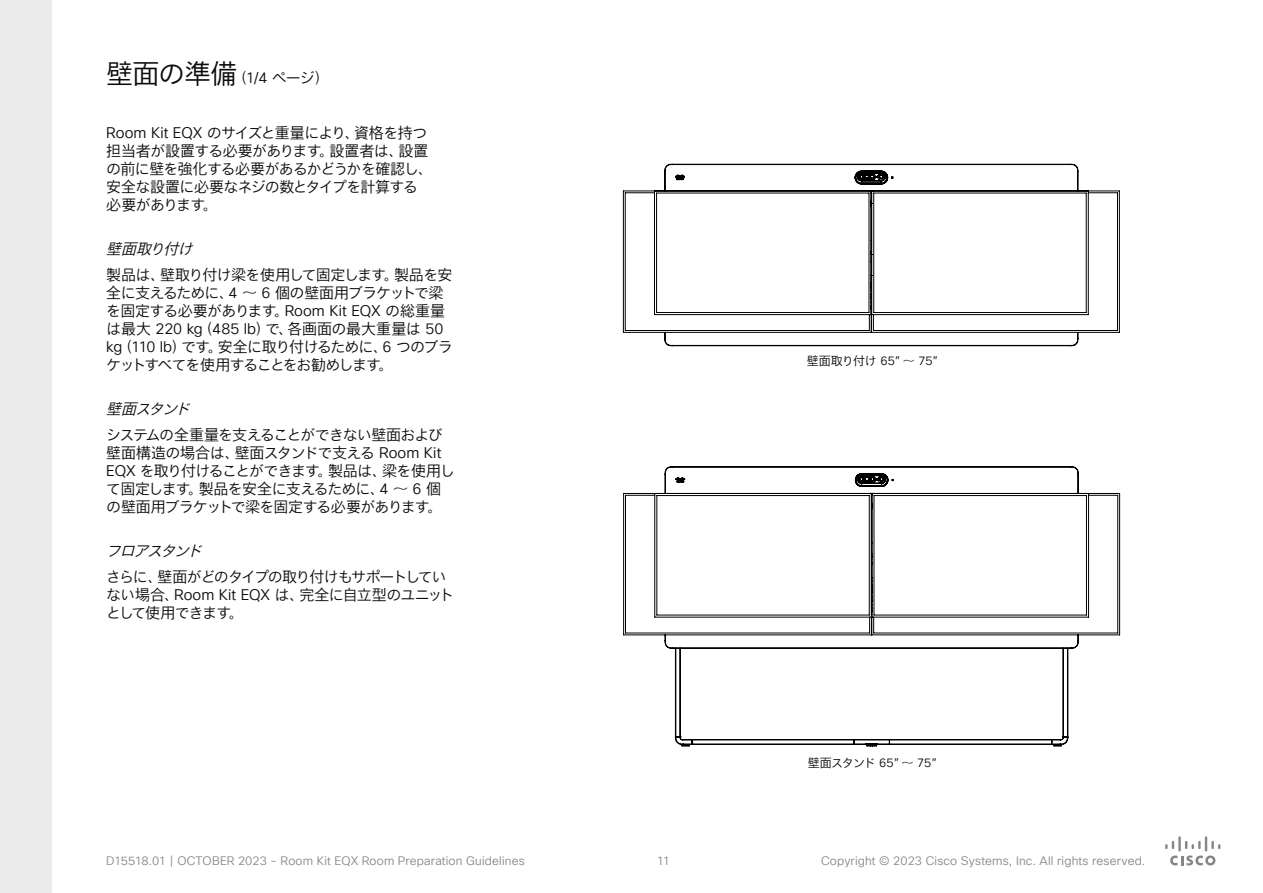
<style>
.page{position:relative;width:1263px;height:893px;background:#fff}
.page>*{position:absolute;margin:0;border:0;box-sizing:border-box;transform-origin:0 0}
.t1{font:15px/18px "Cisco Sans JPN Light";letter-spacing:-.045em;color:#090a0b}
.t2{font:italic 15px "Cisco Sans JPN Light";color:#090a0b}
.t3{font:15px "Cisco Sans JPN Light";color:#0b0c0d}
.t4{font:12px "Cisco Sans TT Light";letter-spacing:.015em;color:#858688}
.t5{font:12px "Cisco Sans JPN Light";letter-spacing:-.025em;color:#090a0b}
.s1{font-size:27px}
.s2{font-family:"Cisco Sans TT Light";font-style:italic}
</style>
<div class="page">
<div style="left:0;top:0;width:51px;height:893px;background:#ebebec"></div>
<svg style="left:1165px;top:836px;width:55px;height:29px"></svg>
<hr style="left:1003px;top:825px;width:126px;height:1px;background:#c0c0c0">
<hr style="left:609px;top:434px;width:532px;height:1px;background:#c0c0c0">
<hr style="left:609px;top:434px;width:1px;height:328px;background:#c0c0c0">
<hr style="left:1179px;top:434px;width:1px;height:328px;background:#c0c0c0">
<svg style="left:623px;top:466px;width:497px;height:280px"></svg>
<hr style="left:1003px;top:522px;width:125px;height:1px;background:#c0c0c0">
<hr style="left:602px;top:150px;width:540px;height:1px;background:#c0c0c0">
<hr style="left:602px;top:150px;width:1px;height:206px;background:#c0c0c0">
<hr style="left:1178px;top:150px;width:1px;height:206px;background:#c0c0c0">
<svg style="left:623px;top:164px;width:497px;height:182px"></svg>
<p class="t3" style="left:106px;top:68px;width:224px"><span class="s1">壁面の準備</span>（1/4 ページ）</p>
<p class="t1" style="left:106px;top:125px;width:328px">Room Kit EQX のサイズと重量により、資格を持つ担当者が設置する必要があります。設置者は、設置の前に壁を強化する必要があるかどうかを確認し、安全な設置に必要なネジの数とタイプを計算する必要があります。</p>
<p class="t2" style="left:106px;top:239px;width:93px">壁面取り付け</p>
<p class="t1" style="left:106px;top:267px;width:348px">製品は、壁取り付け梁を使用して固定します。製品を安全に支えるために、4 ～ 6 個の壁面用ブラケットで梁を固定する必要があります。Room Kit EQX の総重量は最大 220 kg（485 lb）で、各画面の最大重量は 50 kg（110 lb）です。安全に取り付けるために、6 つのブラケットすべてを使用することをお勧めします。</p>
<p class="t2" style="left:106px;top:399px;width:91px">壁面スタンド</p>
<p class="t1" style="left:106px;top:427px;width:350px">システムの全重量を支えることができない壁面および壁面構造の場合は、壁面スタンドで支える Room Kit<br>EQX を取り付けることができます。製品は、梁を使用して固定します。製品を安全に支えるために、4 ～ 6 個の壁面用ブラケットで梁を固定する必要があります。</p>
<p class="t2" style="left:106px;top:541px;width:103px">フロアスタンド</p>
<p class="t1" style="left:106px;top:569px;width:350px">さらに、壁面がどのタイプの取り付けもサポートしていない場合、Room Kit EQX は、完全に自立型のユニットとして使用できます。</p>
<p class="t5" style="left:807px;top:353px;width:132px">壁面取り付け 65<span class="s2">"</span> ～ 75<span class="s2">"</span></p>
<p class="t5" style="left:808px;top:755px;width:129px">壁面スタンド 65<span class="s2">"</span> ～ 75<span class="s2">"</span></p>
<p class="t4" style="left:106px;top:853px;width:420px">D15518.01 | OCTOBER 2023 - Room Kit EQX Room Preparation Guidelines</p>
<p class="t4" style="left:657px;top:853px;width:15px">11</p>
<p class="t4" style="left:821px;top:853px;width:326px">Copyright © 2023 Cisco Systems, Inc. All rights reserved.</p>
</div>
